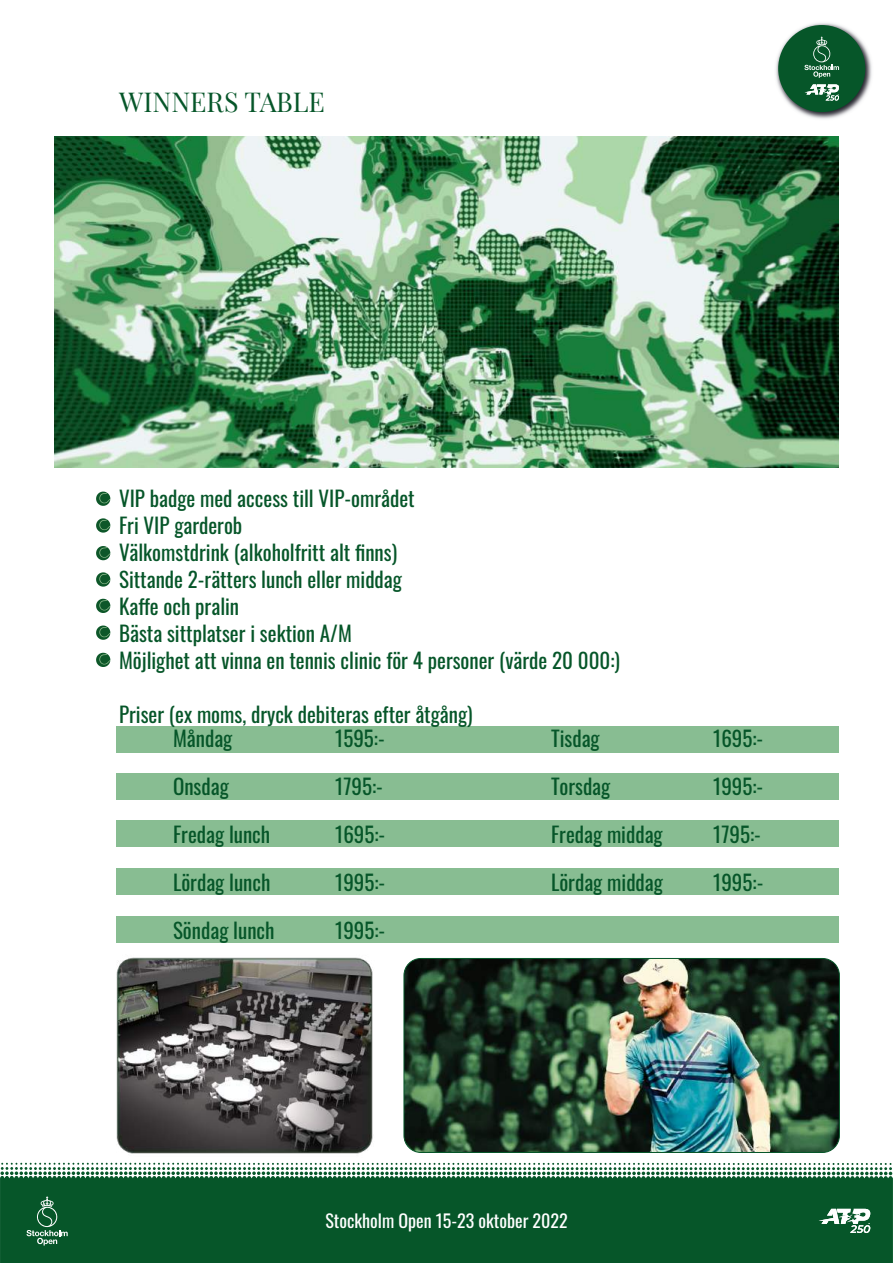
<style>
.page{position:relative;width:893px;height:1263px;background:#fff}
.page>*{position:absolute;margin:0;border:0;box-sizing:border-box;transform-origin:0 0}
.t1{font:26.85px "Playfair Display";color:#065629}
.t2{font:21px/27px "Oswald";color:#065629}
.t3{font:18px "Oswald";color:#fff}
</style>
<div class="page">
<div style="left:117px;top:726px;width:722px;height:26px;background:#88bd92"></div>
<div style="left:117px;top:821px;width:722px;height:26px;background:#88bd92"></div>
<div style="left:117px;top:773px;width:722px;height:26px;background:#88bd92"></div>
<div style="left:117px;top:869px;width:722px;height:26px;background:#88bd92"></div>
<div style="left:117px;top:916px;width:722px;height:27px;background:#88bd92"></div>
<svg style="left:0;top:1163px;width:892px;height:12px"></svg>
<div style="left:0;top:1176px;width:893px;height:87px;background:#065629"></div>
<svg style="left:819px;top:1209px;width:51px;height:24px"></svg>
<svg style="left:27px;top:1196px;width:41px;height:49px;background:#2c6f49"></svg>
<img style="left:776px;top:23px;width:96px;height:96px">
<div style="left:778px;top:25px;width:87px;height:87px;background:#065629;border-radius:50%"></div>
<svg style="left:804px;top:84px;width:35px;height:17px"></svg>
<svg style="left:804px;top:37px;width:35px;height:41px"></svg>
<img style="left:54px;top:136px;width:785px;height:332px">
<svg style="left:96px;top:491px;width:14px;height:15px"></svg>
<svg style="left:96px;top:518px;width:14px;height:15px"></svg>
<svg style="left:96px;top:546px;width:14px;height:14px"></svg>
<svg style="left:96px;top:572px;width:14px;height:15px"></svg>
<svg style="left:96px;top:599px;width:14px;height:14px"></svg>
<svg style="left:96px;top:625px;width:14px;height:15px"></svg>
<svg style="left:96px;top:653px;width:14px;height:14px"></svg>
<img style="left:404px;top:958px;width:435px;height:194px">
<div style="left:404px;top:958px;width:436px;height:195px;border:1px solid #065629;border-radius:17px"></div>
<img style="left:38px;top:942px;width:348px;height:230px">
<p class="t1" style="left:119px;top:85px;width:207px">WINNERS TABLE</p>
<p class="t2" style="left:119px;top:482px;width:502px">VIP badge med access till VIP-området<br>Fri VIP garderob<br>Välkomstdrink (alkoholfritt alt finns)<br>Sittande 2-rätters lunch eller middag<br>Kaffe och pralin<br>Bästa sittplatser i sektion A/M<br>Möjlighet att vinna en tennis clinic för 4 personer (värde 20 000:)</p>
<p class="t2" style="left:173px;top:700px;width:301px;line-height:24px;text-indent:-54px">Priser (ex moms, dryck debiteras efter åtgång)<br>Måndag</p>
<p class="t2" style="left:335px;top:722px;width:51px">1595:-</p>
<p class="t2" style="left:551px;top:722px;width:50px">Tisdag</p>
<p class="t2" style="left:713px;top:722px;width:52px">1695:-</p>
<p class="t2" style="left:173px;top:770px;width:57px">Onsdag</p>
<p class="t2" style="left:335px;top:770px;width:49px">1795:-</p>
<p class="t2" style="left:551px;top:770px;width:61px">Torsdag</p>
<p class="t2" style="left:713px;top:770px;width:52px">1995:-</p>
<p class="t2" style="left:173px;top:818px;width:99px">Fredag lunch</p>
<p class="t2" style="left:335px;top:818px;width:52px">1695:-</p>
<p class="t2" style="left:551px;top:818px;width:113px">Fredag middag</p>
<p class="t2" style="left:713px;top:818px;width:49px">1795:-</p>
<p class="t2" style="left:173px;top:866px;width:99px">Lördag lunch</p>
<p class="t2" style="left:335px;top:866px;width:52px">1995:-</p>
<p class="t2" style="left:551px;top:866px;width:113px">Lördag middag</p>
<p class="t2" style="left:713px;top:866px;width:52px">1995:-</p>
<p class="t2" style="left:173px;top:914px;width:103px">Söndag lunch</p>
<p class="t2" style="left:335px;top:914px;width:52px">1995:-</p>
<p class="t3" style="left:325px;top:1204px;width:244px">Stockholm Open 15-23 oktober 2022</p>
</div>
